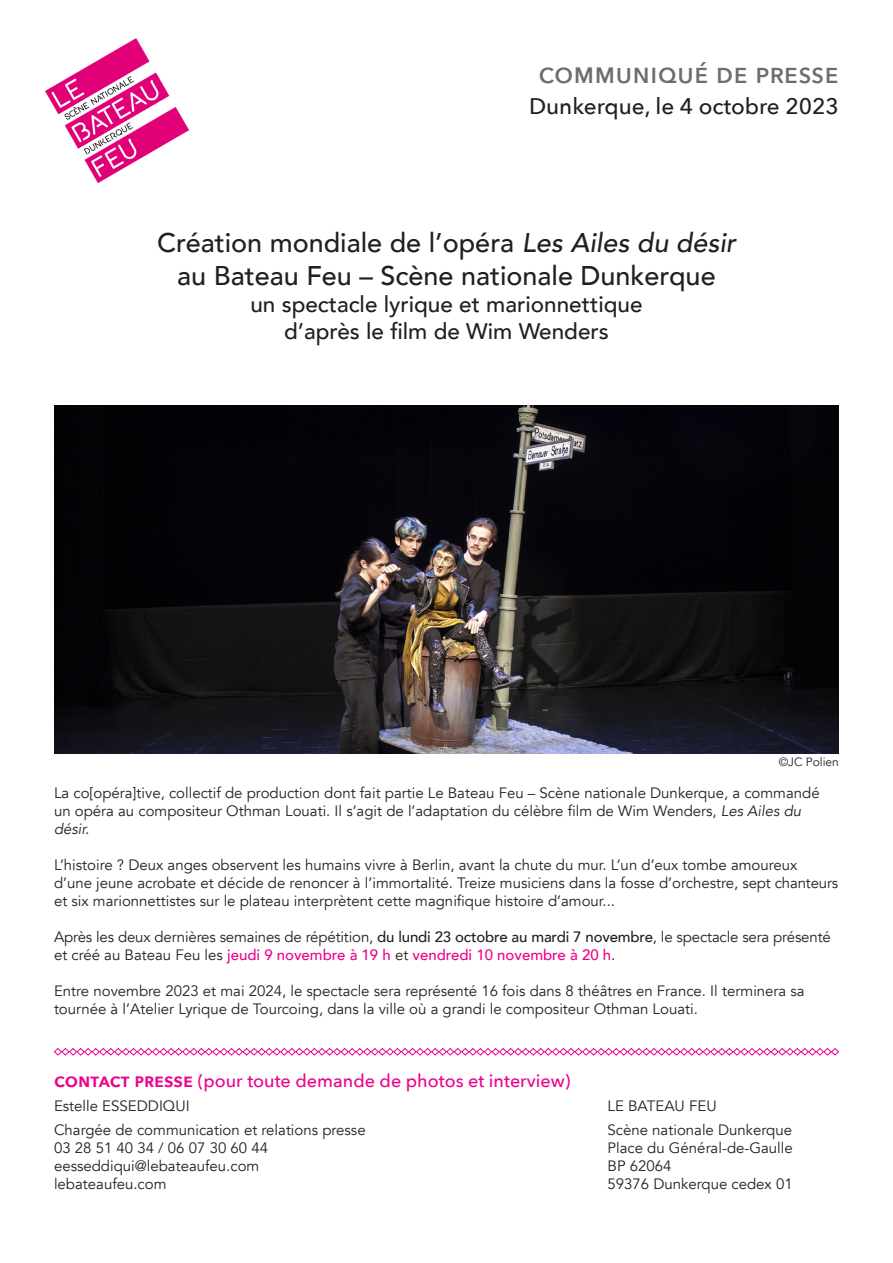
<style>
.page{position:relative;width:893px;height:1263px;background:#fff}
.page>*{position:absolute;margin:0;border:0;box-sizing:border-box;transform-origin:0 0}
.t1{font:500 28.5px "Avenir Next";color:#6c6d70}
.t2{font:500 27px "Avenir";color:#231f20}
.t3{font:500 22.5px/27px "Avenir";color:#231f20;text-align:center}
.t4{font:500 22.5px "Avenir Next";color:#231f20}
.t5{font:500 18px "Avenir Next";color:#ed028c}
.t6{font:15px/18px "Avenir";color:#231f20}
.t7{font:12px "Avenir";color:#231f20}
.s1{font-style:italic}
.s2{font-weight:500}
.s3{font-weight:500;color:#ed028c}
.s4{font-weight:600;font-size:19.5px}
</style>
<div class="page">
<img style="left:45px;top:38px;width:144px;height:144px">
<img style="left:54px;top:406px;width:785px;height:347px">
<svg style="left:54px;top:1048px;width:785px;height:8px"></svg>
<p class="t1" style="left:538px;top:48px;width:302px">communiqué de presse</p>
<p class="t4" style="left:529px;top:87px;width:311px">Dunkerque, le 4 octobre 2023</p>
<p class="t2" style="left:157px;top:220px;width:580px">Création mondiale de l’opéra <span class="s1">Les Ailes du désir</span></p>
<p class="t2" style="left:177px;top:252px;width:540px">au Bateau Feu – Scène nationale Dunkerque</p>
<p class="t3" style="left:250px;top:289px;width:394px">un spectacle lyrique et marionnettique d’après le film de Wim Wenders</p>
<p class="t7" style="left:779px;top:755px;width:62px">©JC Polien</p>
<p class="t6" style="left:54px;top:784px;width:767px">La co[opéra]tive, collectif de production dont fait partie Le Bateau Feu – Scène nationale Dunkerque, a commandé un opéra au compositeur Othman Louati. Il s’agit de l’adaptation du célèbre film de Wim Wenders, <span class="s1">Les Ailes du désir.</span></p>
<p class="t6" style="left:54px;top:856px;width:786px">L’histoire ? Deux anges observent les humains vivre à Berlin, avant la chute du mur. L’un d’eux tombe amoureux d’une jeune acrobate et décide de renoncer à l’immortalité. Treize musiciens dans la fosse d’orchestre, sept chanteurs et six marionnettistes sur le plateau interprètent cette magnifique histoire d’amour...</p>
<p class="t6" style="left:54px;top:928px;width:778px">Après les deux dernières semaines de répétition, <span class="s2">du lundi 23 octobre au mardi 7 novembre</span>, le spectacle sera présenté et créé au Bateau Feu les <span class="s3">jeudi 9 novembre à 19 h</span> et <span class="s3">vendredi 10 novembre à 20 h</span>.</p>
<p class="t6" style="left:54px;top:982px;width:752px">Entre novembre 2023 et mai 2024, le spectacle sera représenté 16 fois dans 8 théâtres en France. Il terminera sa tournée à l’Atelier Lyrique de Tourcoing, dans la ville où a grandi le compositeur Othman Louati.</p>
<p class="t5" style="left:54px;top:1065px;width:518px"><span class="s4">contact presse</span> (pour toute demande de photos et interview)</p>
<p class="t6" style="left:54px;top:1097px;width:137px">Estelle ESSEDDIQUI</p>
<p class="t6" style="left:608px;top:1097px;width:111px">LE BATEAU FEU</p>
<p class="t6" style="left:54px;top:1121px;width:313px">Chargée de communication et relations presse</p>
<p class="t6" style="left:608px;top:1121px;width:186px">Scène nationale Dunkerque</p>
<p class="t6" style="left:54px;top:1139px;width:216px">03 28 51 40 34 / 06 07 30 60 44</p>
<p class="t6" style="left:608px;top:1139px;width:187px">Place du Général-de-Gaulle</p>
<p class="t6" style="left:54px;top:1157px;width:207px">eesseddiqui@lebateaufeu.com</p>
<p class="t6" style="left:608px;top:1157px;width:65px">BP 62064</p>
<p class="t6" style="left:54px;top:1175px;width:114px">lebateaufeu.com</p>
<p class="t6" style="left:608px;top:1175px;width:187px">59376 Dunkerque cedex 01</p>
</div>
